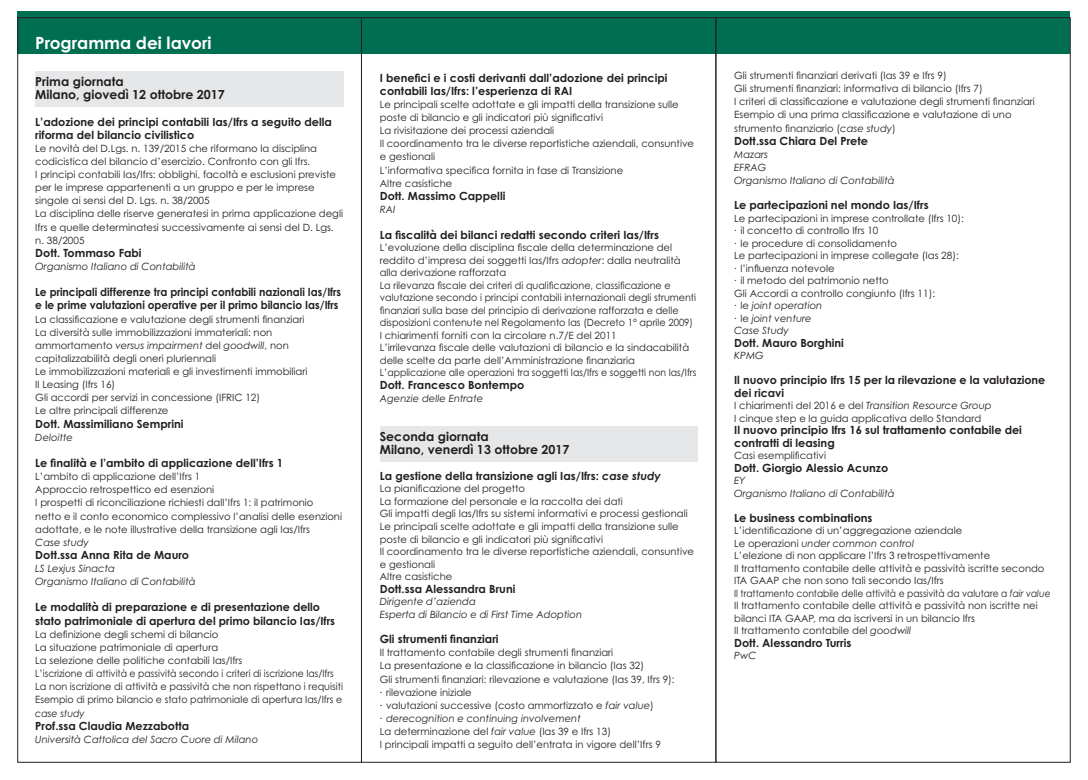
<style>
.page{position:relative;width:1088px;height:780px;background:#fff}
.page>*{position:absolute;margin:0;border:0;box-sizing:border-box;transform-origin:0 0}
.t1{font:700 16.88px "Century Gothic";color:#fff}
.t2{font:700 12.5px/13.1px "Century Gothic";color:#231f20}
.t3{font:700 11.25px/13.1px "Century Gothic";color:#231f20}
.t4{font:700 11.25px/13.1px "Century Gothic";color:#231f20;scale:.94 1}
.t5{font:10px/13.1px "Century Gothic";color:#231f20}
.t6{font:italic 10px/13.1px "Century Gothic";color:#231f20}
.t7{font:italic 10px "Century Gothic";color:#231f20;scale:.95 1}
.s1{font-style:italic}
</style>
<div class="page">
<div style="left:380px;top:426px;width:317px;height:36px;background:#e6e7e9"></div>
<div style="left:35px;top:71px;width:309px;height:36px;background:#e6e7e9"></div>
<div style="left:17px;top:11px;width:1053px;height:42px;background:#006e51"></div>
<h1 class="t1" style="left:35px;top:32px;width:178px">Programma dei lavori</h1>
<p class="t2" style="left:35px;top:75px;width:191px">Prima giornata<br>Milano, giovedì 12 ottobre 2017</p>
<p class="t3" style="left:35px;top:115px;width:298px">L’adozione dei principi contabili Ias/Ifrs a seguito della riforma del bilancio civilistico</p>
<p class="t5" style="left:35px;top:141px;width:309px">Le novità del D.Lgs. n. 139/2015 che riformano la disciplina codicistica del bilancio d’esercizio. Confronto con gli Ifrs.<br>I principi contabili Ias/Ifrs: obblighi, facoltà e esclusioni previste per le imprese appartenenti a un gruppo e per le imprese singole ai sensi del D. Lgs. n. 38/2005<br>La disciplina delle riserve generatesi in prima applicazione degli Ifrs e quelle determinatesi successivamente ai sensi del D. Lgs. n. 38/2005</p>
<p class="t3" style="left:35px;top:246px;width:108px">Dott. Tommaso Fabi</p>
<p class="t6" style="left:35px;top:260px;width:162px">Organismo Italiano di Contabilità</p>
<p class="t4" style="left:35px;top:285px;width:327px">Le principali differenze tra principi contabili nazionali Ias/Ifrs e le prime valutazioni operative per il primo bilancio Ias/Ifrs</p>
<p class="t5" style="left:35px;top:312px;width:274px">La classificazione e valutazione degli strumenti finanziari La diversità sulle immobilizzazioni immateriali: non ammortamento <span class="s1">versus impairment</span> del <span class="s1">goodwill</span>, non capitalizzabilità degli oneri pluriennali<br>Le immobilizzazioni materiali e gli investimenti immobiliari Il Leasing (Ifrs 16)<br>Gli accordi per servizi in concessione (IFRIC 12)<br>Le altre principali differenze</p>
<p class="t3" style="left:35px;top:416px;width:150px">Dott. Massimiliano Semprini</p>
<p class="t6" style="left:35px;top:430px;width:39px">Deloitte</p>
<p class="t3" style="left:35px;top:456px;width:249px">Le finalità e l’ambito di applicazione dell’Ifrs 1</p>
<p class="t5" style="left:35px;top:470px;width:308px">L’ambito di applicazione dell’Ifrs 1<br>Approccio retrospettico ed esenzioni<br>I prospetti di riconciliazione richiesti dall’Ifrs 1: il patrimonio<br>netto e il conto economico complessivo l’analisi delle esenzioni adottate, e le note illustrative della transizione agli Ias/Ifrs</p>
<p class="t6" style="left:35px;top:535px;width:55px">Case study</p>
<p class="t3" style="left:35px;top:548px;width:155px">Dott.ssa Anna Rita de Mauro</p>
<p class="t6" style="left:35px;top:561px;width:162px">LS Lexjus Sinacta<br>Organismo Italiano di Contabilità</p>
<p class="t3" style="left:35px;top:600px;width:301px">Le modalità di preparazione e di presentazione dello stato patrimoniale di apertura del primo bilancio Ias/Ifrs</p>
<p class="t5" style="left:35px;top:627px;width:309px">La definizione degli schemi di bilancio<br>La situazione patrimoniale di apertura<br>La selezione delle politiche contabili Ias/Ifrs<br>L’iscrizione di attività e passività secondo i criteri di iscrizione Ias/Ifrs La non iscrizione di attività e passività che non rispettano i requisiti Esempio di primo bilancio e stato patrimoniale di apertura Ias/Ifrs e</p>
<p class="t7" style="left:35px;top:707px;width:54px">case study</p>
<p class="t3" style="left:35px;top:718px;width:155px">Prof.ssa Claudia Mezzabotta</p>
<p class="t6" style="left:35px;top:732px;width:224px">Università Cattolica del Sacro Cuore di Milano</p>
<p class="t3" style="left:380px;top:71px;width:289px">I benefici e i costi derivanti dall’adozione dei principi contabili Ias/Ifrs: l’esperienza di RAI</p>
<p class="t5" style="left:380px;top:97px;width:316px">Le principali scelte adottate e gli impatti della transizione sulle poste di bilancio e gli indicatori più significativi<br>La rivisitazione dei processi aziendali<br>Il coordinamento tra le diverse reportistiche aziendali, consuntive e gestionali<br>L’informativa specifica fornita in fase di Transizione<br>Altre casistiche</p>
<p class="t3" style="left:380px;top:189px;width:127px">Dott. Massimo Cappelli</p>
<p class="t6" style="left:380px;top:203px;width:17px">RAI</p>
<p class="t3" style="left:380px;top:228px;width:281px">La fiscalità dei bilanci redatti secondo criteri Ias/Ifrs</p>
<p class="t5" style="left:380px;top:241px;width:318px;line-height:12.5px">L’evoluzione della disciplina fiscale della determinazione del reddito d’impresa dei soggetti Ias/Ifrs <span class="s1">adopter</span>: dalla neutralità alla derivazione rafforzata<br>La rilevanza fiscale dei criteri di qualificazione, classificazione e valutazione secondo i principi contabili internazionali degli strumenti finanziari sulla base del principio di derivazione rafforzata e delle disposizioni contenute nel Regolamento Ias (Decreto 1° aprile 2009)<br>I chiarimenti forniti con la circolare n.7/E del 2011<br>L’irrilevanza fiscale delle valutazioni di bilancio e la sindacabilità delle scelte da parte dell’Amministrazione finanziaria L’applicazione alle operazioni tra soggetti Ias/Ifrs e soggetti non Ias/Ifrs</p>
<p class="t3" style="left:380px;top:378px;width:146px">Dott. Francesco Bontempo</p>
<p class="t6" style="left:380px;top:391px;width:105px">Agenzie delle Entrate</p>
<p class="t2" style="left:380px;top:430px;width:191px">Seconda giornata<br>Milano, venerdì 13 ottobre 2017</p>
<p class="t3" style="left:380px;top:469px;width:283px">La gestione della transizione agli Ias/Ifrs: <span class="s1">case study</span></p>
<p class="t5" style="left:380px;top:482px;width:316px;line-height:12.5px">La pianificazione del progetto<br>La formazione del personale e la raccolta dei dati<br>Gli impatti degli Ias/Ifrs su sistemi informativi e processi gestionali Le principali scelte adottate e gli impatti della transizione sulle poste di bilancio e gli indicatori più significativi<br>Il coordinamento tra le diverse reportistiche aziendali, consuntive e gestionali<br>Altre casistiche</p>
<p class="t3" style="left:380px;top:581px;width:137px">Dott.ssa Alessandra Bruni</p>
<p class="t6" style="left:380px;top:595px;width:204px;line-height:12.5px">Dirigente d’azienda<br>Esperta di Bilancio e di First Time Adoption</p>
<p class="t3" style="left:380px;top:632px;width:120px">Gli strumenti finanziari</p>
<p class="t5" style="left:380px;top:646px;width:296px">Il trattamento contabile degli strumenti finanziari<br>La presentazione e la classificazione in bilancio (Ias 32)<br>Gli strumenti finanziari: rilevazione e valutazione (Ias 39, Ifrs 9): · rilevazione iniziale<br>· valutazioni successive (costo ammortizzato e <span class="s1">fair value</span>)<br>· <span class="s1">derecognition e continuing involvement<br></span>La determinazione del <span class="s1">fair value</span> (Ias 39 e Ifrs 13)<br>I principali impatti a seguito dell’entrata in vigore dell’Ifrs 9</p>
<p class="t5" style="left:734px;top:69px;width:302px">Gli strumenti finanziari derivati (Ias 39 e Ifrs 9)<br>Gli strumenti finanziari: informativa di bilancio (Ifrs 7)<br>I criteri di classificazione e valutazione degli strumenti finanziari Esempio di una prima classificazione e valutazione di uno strumento finanziario (<span class="s1">case study</span>)</p>
<p class="t3" style="left:734px;top:134px;width:135px">Dott.ssa Chiara Del Prete</p>
<p class="t6" style="left:734px;top:148px;width:162px">Mazars<br>EFRAG<br>Organismo Italiano di Contabilità</p>
<p class="t3" style="left:734px;top:198px;width:196px">Le partecipazioni nel mondo Ias/Ifrs</p>
<p class="t5" style="left:734px;top:212px;width:231px;line-height:12.5px">Le partecipazioni in imprese controllate (Ifrs 10): · il concetto di controllo Ifrs 10<br>· le procedure di consolidamento<br>Le partecipazioni in imprese collegate (Ias 28): · l’influenza notevole<br>· il metodo del patrimonio netto<br>Gli Accordi a controllo congiunto (Ifrs 11):<br>· le <span class="s1">joint operation<br></span>· le <span class="s1">joint venture<br>Case Study</span></p>
<p class="t3" style="left:734px;top:336px;width:111px">Dott. Mauro Borghini</p>
<p class="t6" style="left:734px;top:349px;width:31px">KPMG</p>
<p class="t3" style="left:734px;top:373px;width:313px;line-height:12.5px">Il nuovo principio Ifrs 15 per la rilevazione e la valutazione dei ricavi</p>
<p class="t5" style="left:734px;top:399px;width:259px;line-height:12.5px">I chiarimenti del 2016 e del <span class="s1">Transition Resource Group<br></span>I cinque step e la guida applicativa dello Standard</p>
<p class="t3" style="left:734px;top:423px;width:289px;line-height:12.5px">Il nuovo principio Ifrs 16 sul trattamento contabile dei contratti di leasing</p>
<p class="t5" style="left:734px;top:449px;width:93px">Casi esemplificativi</p>
<p class="t3" style="left:734px;top:461px;width:156px">Dott. Giorgio Alessio Acunzo</p>
<p class="t6" style="left:734px;top:474px;width:162px;line-height:12.5px">EY<br>Organismo Italiano di Contabilità</p>
<p class="t3" style="left:734px;top:511px;width:140px">Le business combinations</p>
<p class="t5" style="left:734px;top:524px;width:318px;line-height:12.5px">L’identificazione di un’aggregazione aziendale<br>Le operazioni <span class="s1">under common control<br></span>L’elezione di non applicare l’Ifrs 3 retrospettivamente<br>Il trattamento contabile delle attività e passività iscritte secondo ITA GAAP che non sono tali secondo Ias/Ifrs<br>Il trattamento contabile delle attività e passività da valutare a <span class="s1">fair value </span>Il trattamento contabile delle attività e passività non iscritte nei bilanci ITA GAAP, ma da iscriversi in un bilancio Ifrs<br>Il trattamento contabile del <span class="s1">goodwill</span></p>
<p class="t3" style="left:734px;top:636px;width:119px">Dott. Alessandro Turris</p>
<p class="t6" style="left:734px;top:649px;width:24px">PwC</p>
</div>
